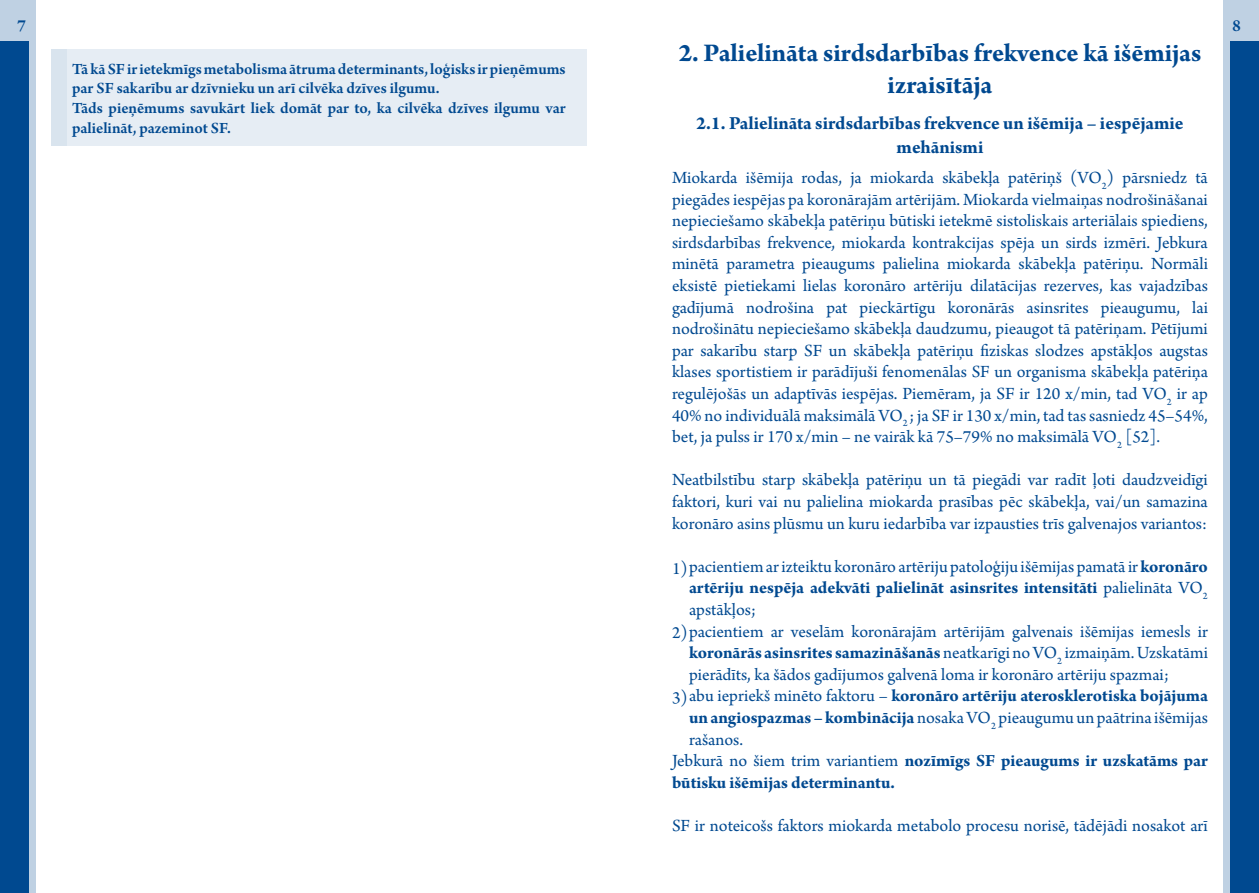
<style>
.page{position:relative;width:1259px;height:893px;background:#fff}
.page>*{position:absolute;margin:0;border:0;box-sizing:border-box;transform-origin:0 0}
.t1{font:700 27px/32.4px "Arno Pro";letter-spacing:-.005em;color:#004990;text-align:center}
.t2{font:700 19.5px/23.4px "Arno Pro";letter-spacing:-.005em;color:#004990;text-align:center}
.t3{font:18px/21.6px "Arno Pro";color:#004990;text-align:justify}
.t4{font:700 18px "Arno Pro";letter-spacing:-.005em;color:#004990}
.t5{font:600 18px "Arno Pro";color:#004990}
.t6{font:600 16.5px/19.8px "Arno Pro";color:#004990}
.s1{font-weight:700}
.s2{font-weight:400}
</style>
<div class="page">
<div style="left:0;top:0;width:35px;height:893px;background:#bfd1e3"></div>
<div style="left:1224px;top:0;width:35px;height:893px;background:#bfd1e3"></div>
<div style="left:0;top:41px;width:29px;height:852px;background:#004990"></div>
<div style="left:1230px;top:41px;width:29px;height:852px;background:#004990"></div>
<div style="left:51px;top:50px;width:536px;height:96px;background:#e6edf4"></div>
<div style="left:51px;top:50px;width:16px;height:96px;background:#d9e4ee"></div>
<p class="t5" style="left:17px;top:16px;width:10px">7</p>
<p class="t5" style="left:1232px;top:16px;width:10px">8</p>
<p class="t6" style="left:72px;top:59px;width:495px">Tā kā SF ir ietekmīgs metabolisma ātruma determinants, loģisks ir pieņēmums par SF sakarību ar dzīvnieku un arī cilvēka dzīves ilgumu.<br>Tāds pieņēmums savukārt liek domāt par to, ka cilvēka dzīves ilgumu var palielināt, pazeminot SF.</p>
<h1 class="t1" style="left:678px;top:38px;width:524px">2. Palielināta sirdsdarbības frekvence kā išēmijas izraisītāja</h1>
<p class="t2" style="left:696px;top:113px;width:489px">2.1. Palielināta sirdsdarbības frekvence un išēmija – iespējamie mehānismi</p>
<p class="t3" style="left:672px;top:168px;width:537px">Miokarda išēmija rodas, ja miokarda skābekļa patēriņš (VO<sub>2</sub>) pārsniedz tā piegādes iespējas pa koronārajām artērijām. Miokarda vielmaiņas nodrošināšanai nepieciešamo skābekļa patēriņu būtiski ietekmē sistoliskais arteriālais spiediens, sirdsdarbības frekvence, miokarda kontrakcijas spēja un sirds izmēri. Jebkura minētā parametra pieaugums palielina miokarda skābekļa patēriņu. Normāli eksistē pietiekami lielas koronāro artēriju dilatācijas rezerves, kas vajadzības gadījumā nodrošina pat pieckārtīgu koronārās asinsrites pieaugumu, lai nodrošinātu nepieciešamo skābekļa daudzumu, pieaugot tā patēriņam. Pētījumi par sakarību starp SF un skābekļa patēriņu fiziskas slodzes apstākļos augstas klases sportistiem ir parādījuši fenomenālas SF un organisma skābekļa patēriņa regulējošās un adaptīvās iespējas. Piemēram, ja SF ir 120 x/min, tad VO<sub>2</sub> ir ap 40% no individuālā maksimālā VO<sub>2</sub> ; ja SF ir 130 x/min, tad tas sasniedz 45–54%, bet, ja pulss ir 170 x/min – ne vairāk kā 75–79% no maksimālā VO<sub>2</sub> [52].</p>
<p class="t3" style="left:672px;top:470px;width:537px">Neatbilstību starp skābekļa patēriņu un tā piegādi var radīt ļoti daudzveidīgi faktori, kuri vai nu palielina miokarda prasības pēc skābekļa, vai/un samazina koronāro asins plūsmu un kuru iedarbība var izpausties trīs galvenajos variantos:</p>
<p class="t3" style="left:672px;top:556px;width:537px">1)pacientiem ar izteiktu koronāro artēriju patoloģiju išēmijas pamatā ir <span class="s1">koronāro</span></p>
<p class="t4" style="left:689px;top:577px;width:520px">artēriju nespēja adekvāti palielināt asinsrites intensitāti <span class="s2">palielināta VO</span><sub>2</sub></p>
<p class="t3" style="left:689px;top:600px;width:68px">apstākļos;</p>
<p class="t3" style="left:672px;top:621px;width:537px">2)pacientiem ar veselām koronārajām artērijām galvenais išēmijas iemesls ir</p>
<p class="t4" style="left:689px;top:642px;width:520px">koronārās asinsrites samazināšanās <span class="s2">neatkarīgi no VO</span><sub>2</sub> <span class="s2">izmaiņām. Uzskatāmi</span></p>
<p class="t3" style="left:689px;top:664px;width:481px">pierādīts, ka šādos gadījumos galvenā loma ir koronāro artēriju spazmai;</p>
<p class="t4" style="left:672px;top:685px;width:537px"><span class="s2">3)abu iepriekš minēto faktoru –</span> koronāro artēriju aterosklerotiska bojājuma</p>
<p class="t3" style="left:689px;top:708px;width:520px"><span class="s1">un angiospazmas – kombinācija</span> nosaka VO<sub>2</sub> pieaugumu un paātrina išēmijas</p>
<p class="t3" style="left:689px;top:729px;width:55px">rašanos.</p>
<p class="t4" style="left:672px;top:750px;width:537px"><span class="s2">Jebkurā no šiem trim variantiem</span> nozīmīgs SF pieaugums ir uzskatāms par</p>
<p class="t4" style="left:672px;top:772px;width:224px">būtisku išēmijas determinantu.</p>
<p class="t3" style="left:672px;top:816px;width:537px">SF ir noteicošs faktors miokarda metabolo procesu norisē, tādējādi nosakot arī</p>
</div>
